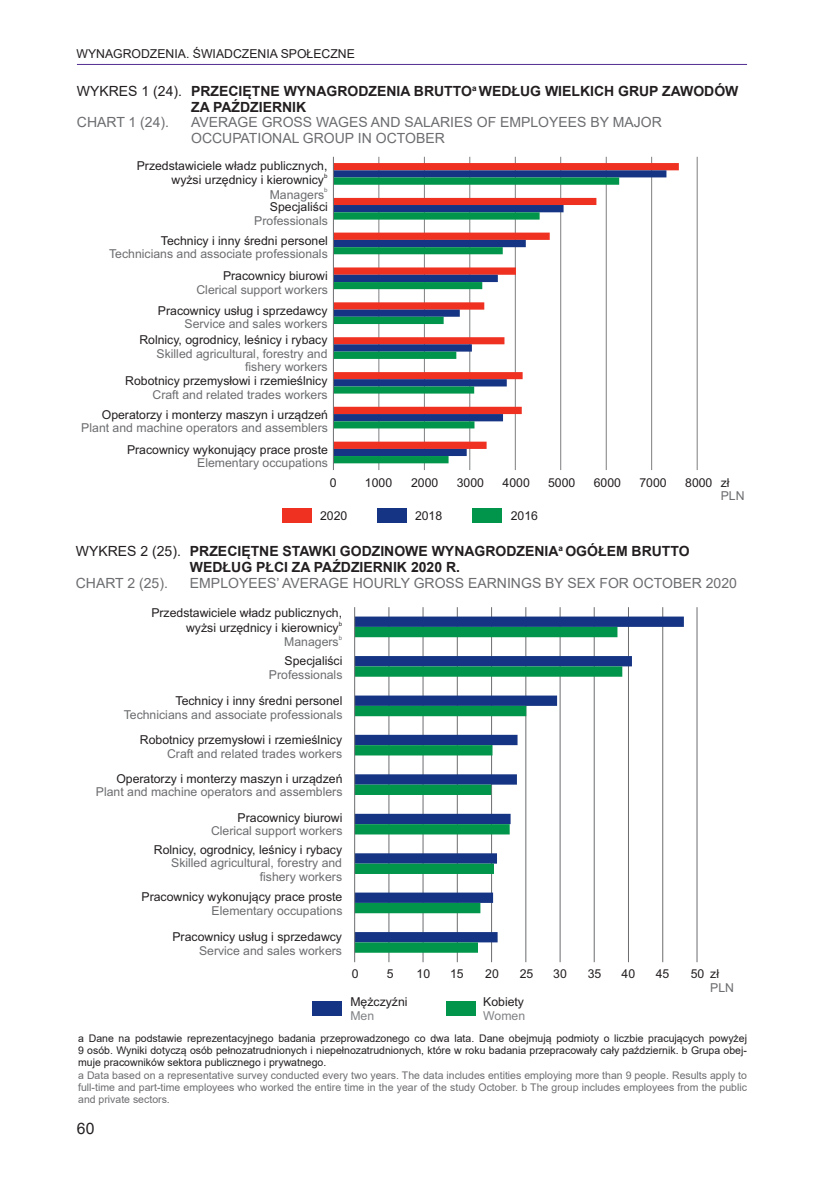
<style>
.page{position:relative;width:824px;height:1181px;background:#fff}
.page>*{position:absolute;margin:0;border:0;box-sizing:border-box;transform-origin:0 0}
.t1{font:15.75px "Arial";color:#231f20}
.t2{font:700 14px/15.8px "Arial";color:#231f20}
.t3{font:14px/15.8px "Arial";color:#6c6d70}
.t4{font:12.25px/14.3px "Arial";color:#231f20;text-align:right}
.t5{font:12.25px/13.7px "Arial";color:#6c6d70;text-align:right}
.t6{font:12.25px "Arial";color:#808285}
.t7{font:10.5px/12.2px "Arial";color:#231f20;text-align:justify}
.t8{font:10.5px/12.2px "Arial";color:#6c6d70;text-align:justify}
.t9{font:6.12px "Arial";color:#231f20}
.t10{font:6.12px "Arial";color:#6c6d70}
.s1{font-weight:400}
</style>
<div class="page">
<hr style="left:77px;top:64px;width:670px;height:1px;background:#502e92">
<div style="left:312px;top:1001px;width:30px;height:15px;background:#153483"></div>
<div style="left:446px;top:1001px;width:29px;height:15px;background:#00954a"></div>
<hr style="left:388px;top:607px;width:1px;height:355px;background:#6c6d70">
<hr style="left:422px;top:607px;width:1px;height:355px;background:#6c6d70">
<hr style="left:457px;top:607px;width:1px;height:355px;background:#6c6d70">
<hr style="left:491px;top:607px;width:1px;height:355px;background:#6c6d70">
<hr style="left:525px;top:607px;width:1px;height:355px;background:#6c6d70">
<hr style="left:559px;top:607px;width:1px;height:355px;background:#6c6d70">
<hr style="left:594px;top:607px;width:1px;height:355px;background:#6c6d70">
<hr style="left:628px;top:607px;width:1px;height:355px;background:#6c6d70">
<hr style="left:662px;top:607px;width:1px;height:355px;background:#6c6d70">
<hr style="left:696px;top:607px;width:1px;height:355px;background:#6c6d70">
<svg style="left:355px;top:616px;width:328px;height:326px"></svg>
<svg style="left:355px;top:627px;width:267px;height:325px"></svg>
<hr style="left:354px;top:607px;width:1px;height:355px;background:#6c6d70">
<div style="left:282px;top:508px;width:29px;height:14px;background:#ef3122"></div>
<div style="left:377px;top:508px;width:29px;height:14px;background:#153483"></div>
<div style="left:472px;top:508px;width:29px;height:14px;background:#00954a"></div>
<hr style="left:696px;top:157px;width:1px;height:313px;background:#6c6d70">
<hr style="left:651px;top:157px;width:1px;height:313px;background:#6c6d70">
<hr style="left:606px;top:157px;width:1px;height:313px;background:#6c6d70">
<hr style="left:560px;top:157px;width:1px;height:313px;background:#6c6d70">
<hr style="left:515px;top:157px;width:1px;height:313px;background:#6c6d70">
<hr style="left:469px;top:157px;width:1px;height:313px;background:#6c6d70">
<hr style="left:424px;top:157px;width:1px;height:313px;background:#6c6d70">
<hr style="left:378px;top:157px;width:1px;height:313px;background:#6c6d70">
<svg style="left:334px;top:163px;width:344px;height:15px;background:#ef392b"></svg>
<svg style="left:334px;top:170px;width:332px;height:286px"></svg>
<svg style="left:334px;top:177px;width:285px;height:286px"></svg>
<hr style="left:333px;top:157px;width:1px;height:313px;background:#6c6d70">
<p class="t4" style="left:76px;top:46px;width:280px">WYNAGRODZENIA. ŚWIADCZENIA SPOŁECZNE</p>
<p class="t2" style="left:191px;top:83px;width:549px;text-indent:-114px"><span class="s1">WYKRES 1 (24).</span> PRZECIĘTNE WYNAGRODZENIA BRUTTO<sup>a</sup> WEDŁUG WIELKICH GRUP ZAWODÓW<br>ZA PAŹDZIERNIK</p>
<p class="t3" style="left:77px;top:114px;width:94px">CHART 1 (24).</p>
<p class="t3" style="left:191px;top:114px;width:472px">AVERAGE GROSS WAGES AND SALARIES OF EMPLOYEES BY MAJOR<br>OCCUPATIONAL GROUP IN OCTOBER</p>
<p class="t4" style="left:137px;top:160px;width:192px">Przedstawiciele władz publicznych, wyżsi urzędnicy i kierownicy</p>
<p class="t9" style="left:324px;top:174px;width:5px">b</p>
<p class="t5" style="left:270px;top:189px;width:56px">Managers</p>
<p class="t10" style="left:324px;top:188px;width:5px">b</p>
<p class="t4" style="left:270px;top:201px;width:59px">Specjaliści</p>
<p class="t5" style="left:254px;top:215px;width:75px">Professionals</p>
<p class="t4" style="left:161px;top:234px;width:168px">Technicy i inny średni personel</p>
<p class="t5" style="left:109px;top:248px;width:220px">Technicians and associate professionals</p>
<p class="t4" style="left:223px;top:270px;width:106px">Pracownicy biurowi</p>
<p class="t5" style="left:196px;top:284px;width:133px">Clerical support workers</p>
<p class="t4" style="left:158px;top:304px;width:171px">Pracownicy usług i sprzedawcy</p>
<p class="t5" style="left:184px;top:318px;width:144px">Service and sales workers</p>
<p class="t4" style="left:139px;top:333px;width:190px">Rolnicy, ogrodnicy, leśnicy i rybacy</p>
<p class="t5" style="left:156px;top:347px;width:172px">Skilled agricultural, forestry and fishery workers</p>
<p class="t4" style="left:125px;top:375px;width:204px">Robotnicy przemysłowi i rzemieślnicy</p>
<p class="t5" style="left:152px;top:389px;width:176px">Craft and related trades workers</p>
<p class="t4" style="left:102px;top:408px;width:227px">Operatorzy i monterzy maszyn i urządzeń</p>
<p class="t5" style="left:81px;top:422px;width:248px">Plant and machine operators and assemblers</p>
<p class="t4" style="left:127px;top:443px;width:202px">Pracownicy wykonujący prace proste</p>
<p class="t5" style="left:197px;top:457px;width:132px">Elementary occupations</p>
<p class="t4" style="left:330px;top:476px;width:8px">0</p>
<p class="t4" style="left:365px;top:476px;width:29px">1000</p>
<p class="t4" style="left:411px;top:476px;width:29px">2000</p>
<p class="t4" style="left:456px;top:476px;width:29px">3000</p>
<p class="t4" style="left:502px;top:476px;width:29px">4000</p>
<p class="t4" style="left:548px;top:476px;width:29px">5000</p>
<p class="t4" style="left:593px;top:476px;width:29px">6000</p>
<p class="t4" style="left:639px;top:476px;width:29px">7000</p>
<p class="t4" style="left:685px;top:476px;width:29px">8000</p>
<p class="t4" style="left:320px;top:509px;width:29px">2020</p>
<p class="t4" style="left:415px;top:509px;width:29px">2018</p>
<p class="t4" style="left:510px;top:509px;width:29px">2016</p>
<p class="t4" style="left:720px;top:476px;width:10px">zł</p>
<p class="t5" style="left:720px;top:490px;width:25px">PLN</p>
<p class="t2" style="left:190px;top:543px;width:501px;text-indent:-114px"><span class="s1">WYKRES 2 (25).</span> PRZECIĘTNE STAWKI GODZINOWE WYNAGRODZENIA<sup>a</sup> OGÓŁEM BRUTTO<br>WEDŁUG PŁCI ZA PAŹDZIERNIK 2020 R.</p>
<p class="t3" style="left:76px;top:574px;width:94px">CHART 2 (25).</p>
<p class="t3" style="left:190px;top:574px;width:548px">EMPLOYEES’ AVERAGE HOURLY GROSS EARNINGS BY SEX FOR OCTOBER 2020</p>
<p class="t4" style="left:151px;top:607px;width:192px">Przedstawiciele władz publicznych, wyżsi urzędnicy i kierownicy</p>
<p class="t9" style="left:339px;top:621px;width:5px">b</p>
<p class="t5" style="left:284px;top:636px;width:56px">Managers</p>
<p class="t10" style="left:339px;top:635px;width:5px">b</p>
<p class="t4" style="left:284px;top:655px;width:59px">Specjaliści</p>
<p class="t5" style="left:269px;top:669px;width:75px">Professionals</p>
<p class="t4" style="left:175px;top:694px;width:168px">Technicy i inny średni personel</p>
<p class="t5" style="left:124px;top:708px;width:220px">Technicians and associate professionals</p>
<p class="t4" style="left:140px;top:734px;width:204px">Robotnicy przemysłowi i rzemieślnicy</p>
<p class="t5" style="left:167px;top:748px;width:176px">Craft and related trades workers</p>
<p class="t4" style="left:116px;top:772px;width:228px">Operatorzy i monterzy maszyn i urządzeń</p>
<p class="t5" style="left:96px;top:786px;width:248px">Plant and machine operators and assemblers</p>
<p class="t4" style="left:237px;top:811px;width:106px">Pracownicy biurowi</p>
<p class="t5" style="left:211px;top:825px;width:133px">Clerical support workers</p>
<p class="t4" style="left:154px;top:843px;width:190px">Rolnicy, ogrodnicy, leśnicy i rybacy</p>
<p class="t5" style="left:171px;top:857px;width:172px">Skilled agricultural, forestry and fishery workers</p>
<p class="t4" style="left:141px;top:890px;width:202px">Pracownicy wykonujący prace proste</p>
<p class="t5" style="left:212px;top:904px;width:132px">Elementary occupations</p>
<p class="t4" style="left:172px;top:930px;width:171px">Pracownicy usług i sprzedawcy</p>
<p class="t5" style="left:199px;top:945px;width:144px">Service and sales workers</p>
<p class="t4" style="left:352px;top:967px;width:8px">0</p>
<p class="t4" style="left:387px;top:967px;width:8px">5</p>
<p class="t4" style="left:416px;top:967px;width:15px">10</p>
<p class="t4" style="left:450px;top:967px;width:15px">15</p>
<p class="t4" style="left:485px;top:967px;width:15px">20</p>
<p class="t4" style="left:520px;top:967px;width:15px">25</p>
<p class="t4" style="left:553px;top:967px;width:15px">30</p>
<p class="t4" style="left:587px;top:967px;width:15px">35</p>
<p class="t4" style="left:621px;top:967px;width:15px">40</p>
<p class="t4" style="left:655px;top:967px;width:15px">45</p>
<p class="t4" style="left:690px;top:967px;width:30px">50 zł</p>
<p class="t5" style="left:710px;top:981px;width:25px">PLN</p>
<p class="t4" style="left:350px;top:996px;width:59px">Mężczyźni</p>
<p class="t6" style="left:350px;top:1011px;width:25px">Men</p>
<p class="t4" style="left:483px;top:996px;width:42px">Kobiety</p>
<p class="t6" style="left:483px;top:1011px;width:43px">Women</p>
<p class="t7" style="left:78px;top:1032px;width:670px">a Dane na podstawie reprezentacyjnego badania przeprowadzonego co dwa lata. Dane obejmują podmioty o liczbie pracujących powyżej 9 osób. Wyniki dotyczą osób pełnozatrudnionych i niepełnozatrudnionych, które w roku badania przepracowały cały październik. b Grupa obej&shy;muje pracowników sektora publicznego i prywatnego.</p>
<p class="t8" style="left:78px;top:1068px;width:670px">a Data based on a representative survey conducted every two years. The data includes entities employing more than 9 people. Results apply to full-time and part-time employees who worked the entire time in the year of the study October. b The group includes employees from the public and private sectors.</p>
<p class="t1" style="left:77px;top:1118px;width:19px">60</p>
</div>
